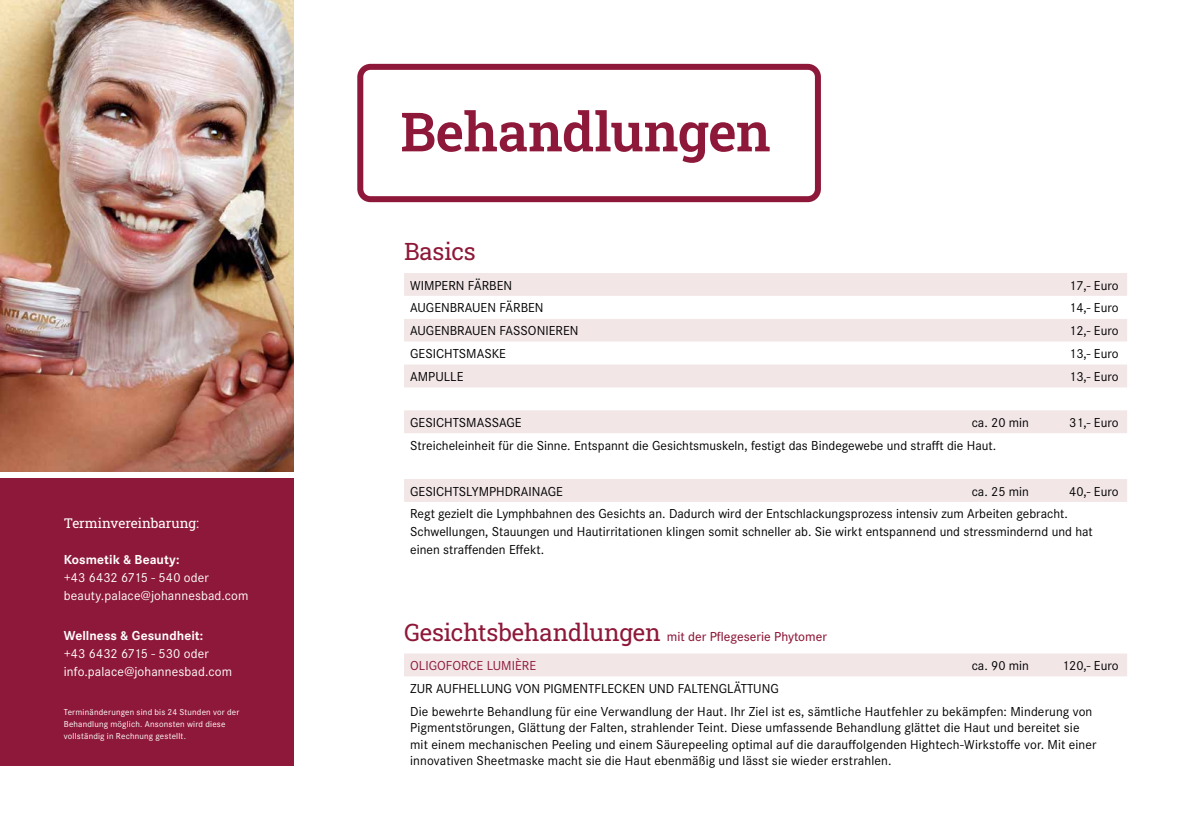
<style>
.page{position:relative;width:1191px;height:830px;background:#fff}
.page>*{position:absolute;margin:0;border:0;box-sizing:border-box;transform-origin:0 0}
.t1{font:600 54px "Roboto Slab";letter-spacing:-.01em;color:#8e1839}
.t2{font:24px "Roboto Slab";letter-spacing:-.01em;color:#8e1839}
.t3{font:13.5px/18px "Corporate S";color:#000}
.t4{font:13.5px/18px "Corporate S";letter-spacing:.01em;color:#fff}
.t5{font:500 13.5px "Corporate S";color:#8e1839}
.t6{font:700 13.5px "Corporate S";letter-spacing:.005em;color:#fff}
.t7{font:13.5px "Roboto Slab";color:#fff}
.t8{font:13.5px "Corporate S";color:#8e1839}
.t9{font:9px/12px "Corporate S";letter-spacing:.02em;color:#fff}
.s1{font-family:"Roboto Slab";font-weight:400;font-size:24px}
</style>
<div class="page">
<div style="left:0;top:478px;width:293px;height:287px;background:#8e1839"></div>
<div style="left:357px;top:64px;width:464px;height:138px;border:6px solid #8e1839;border-radius:10px"></div>
<div style="left:404px;top:273px;width:723px;height:23px;background:#f2e6e7"></div>
<div style="left:404px;top:319px;width:723px;height:23px;background:#f2e6e7"></div>
<svg style="left:404px;top:364px;width:723px;height:137px"></svg>
<div style="left:404px;top:653px;width:723px;height:23px;background:#f2e6e7"></div>
<img style="left:0;top:0;width:293px;height:471px">
<p class="t7" style="left:64px;top:513px;width:137px">Terminvereinbarung:</p>
<p class="t6" style="left:64px;top:551px;width:117px">Kosmetik &amp; Beauty:</p>
<p class="t4" style="left:64px;top:568px;width:186px">+43 6432 6715 - 540 oder beauty.palace@johannesbad.com</p>
<p class="t6" style="left:64px;top:627px;width:141px">Wellness &amp; Gesundheit:</p>
<p class="t4" style="left:64px;top:644px;width:170px">+43 6432 6715 - 530 oder info.palace@johannesbad.com</p>
<p class="t9" style="left:64px;top:705px;width:177px">Terminänderungen sind bis 24 Stunden vor der<br>Behandlung möglich. Ansonsten wird diese vollständig in Rechnung gestellt.</p>
<h1 class="t1" style="left:400px;top:95px;width:372px">Behandlungen</h1>
<h2 class="t2" style="left:404px;top:235px;width:73px">Basics</h2>
<p class="t3" style="left:410px;top:276px;width:103px">WIMPERN FÄRBEN</p>
<p class="t3" style="left:1069px;top:276px;width:51px">17,- Euro</p>
<p class="t3" style="left:410px;top:299px;width:135px">AUGENBRAUEN FÄRBEN</p>
<p class="t3" style="left:1069px;top:299px;width:51px">14,- Euro</p>
<p class="t3" style="left:410px;top:322px;width:170px">AUGENBRAUEN FASSONIEREN</p>
<p class="t3" style="left:1069px;top:322px;width:51px">12,- Euro</p>
<p class="t3" style="left:410px;top:344px;width:97px">GESICHTSMASKE</p>
<p class="t3" style="left:1069px;top:344px;width:51px">13,- Euro</p>
<p class="t3" style="left:410px;top:367px;width:55px">AMPULLE</p>
<p class="t3" style="left:1069px;top:367px;width:51px">13,- Euro</p>
<p class="t3" style="left:410px;top:413px;width:113px">GESICHTSMASSAGE</p>
<p class="t3" style="left:971px;top:413px;width:59px">ca. 20 min</p>
<p class="t3" style="left:1069px;top:413px;width:51px">31,- Euro</p>
<p class="t3" style="left:410px;top:436px;width:587px">Streicheleinheit für die Sinne. Entspannt die Gesichtsmuskeln, festigt das Bindegewebe und strafft die Haut.</p>
<p class="t3" style="left:410px;top:482px;width:154px">GESICHTSLYMPHDRAINAGE</p>
<p class="t3" style="left:971px;top:482px;width:59px">ca. 25 min</p>
<p class="t3" style="left:1069px;top:482px;width:51px">40,- Euro</p>
<p class="t3" style="left:410px;top:505px;width:684px">Regt gezielt die Lymphbahnen des Gesichts an. Dadurch wird der Entschlackungsprozess intensiv zum Arbeiten gebracht.<br>Schwellungen, Stauungen und Hautirritationen klingen somit schneller ab. Sie wirkt entspannend und stressmindernd und hat einen straffenden Effekt.</p>
<p class="t5" style="left:404px;top:628px;width:424px"><span class="s1">Gesichtsbehandlungen</span> mit der Pflegeserie Phytomer</p>
<p class="t8" style="left:410px;top:657px;width:127px">OLIGOFORCE LUMIÈRE</p>
<p class="t3" style="left:971px;top:656px;width:59px">ca. 90 min</p>
<p class="t3" style="left:1062px;top:656px;width:58px">120,- Euro</p>
<p class="t3" style="left:410px;top:676px;width:684px;line-height:22.8px">ZUR AUFHELLUNG VON PIGMENTFLECKEN UND FALTENGLÄTTUNG<br>Die bewehrte Behandlung für eine Verwandlung der Haut. Ihr Ziel ist es, sämtliche Hautfehler zu bekämpfen: Minderung von</p>
<p class="t3" style="left:410px;top:719px;width:688px;line-height:16.5px">Pigmentstörungen, Glättung der Falten, strahlender Teint. Diese umfassende Behandlung glättet die Haut und bereitet sie mit einem mechanischen Peeling und einem Säurepeeling optimal auf die darauffolgenden Hightech-Wirkstoffe vor. Mit einer innovativen Sheetmaske macht sie die Haut ebenmäßig und lässt sie wieder erstrahlen.</p>
</div>
